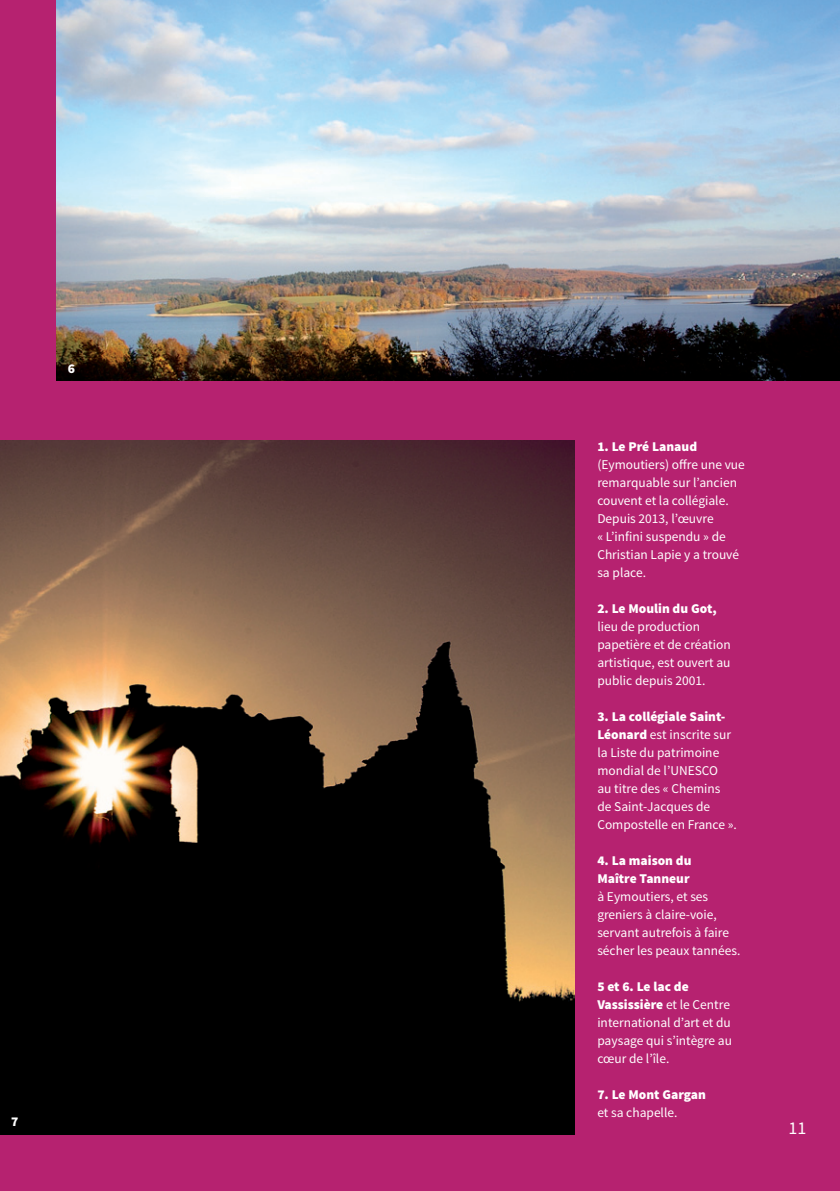
<style>
.page{position:relative;width:840px;height:1191px;background:#fff}
.page>*{position:absolute;margin:0;border:0;box-sizing:border-box;transform-origin:0 0}
.t1{font:18px "Source Sans Pro";color:#fff}
.t2{font:13.4px/18px "Source Sans Pro";color:#fff}
.t3{font:900 13.4px/18px "Source Sans Pro";color:#fff}
.s1{font-weight:900}
</style>
<div class="page">
<div style="left:0;top:0;width:839px;height:1191px;background:#b62270"></div>
<img style="left:0;top:441px;width:574px;height:693px">
<img style="left:57px;top:0;width:782px;height:381px">
<p class="t3" style="left:68px;top:360px;width:9px">6</p>
<p class="t3" style="left:11px;top:1113px;width:9px">7</p>
<p class="t3" style="left:597px;top:438px;width:101px">1. Le Pré Lanaud</p>
<p class="t2" style="left:597px;top:456px;width:149px">(Eymoutiers) offre une vue remarquable sur l’ancien couvent et la collégiale.<br>Depuis 2013, l’œuvre<br>« L’infini suspendu » de<br>Christian Lapie y a trouvé sa place.</p>
<p class="t3" style="left:597px;top:600px;width:121px">2. Le Moulin du Got,</p>
<p class="t2" style="left:597px;top:618px;width:135px">lieu de production papetière et de création artistique, est ouvert au public depuis 2001.</p>
<p class="t2" style="left:597px;top:707px;width:141px"><span class="s1">3. La collégiale Saint-<br>Léonard</span> est inscrite sur la Liste du patrimoine mondial de l’UNESCO<br>au titre des « Chemins de Saint-Jacques de<br>Compostelle en France ».</p>
<p class="t3" style="left:597px;top:852px;width:95px">4. La maison du<br>Maître Tanneur</p>
<p class="t2" style="left:597px;top:887px;width:144px">à Eymoutiers, et ses greniers à claire-voie, servant autrefois à faire sécher les peaux tannées.</p>
<p class="t2" style="left:597px;top:977px;width:136px"><span class="s1">5 et 6. Le lac de<br>Vassissière</span> et le Centre international d’art et du paysage qui s’intègre au cœur de l’île.</p>
<p class="t3" style="left:597px;top:1086px;width:110px">7. Le Mont Gargan</p>
<p class="t2" style="left:597px;top:1103px;width:82px">et sa chapelle.</p>
<h1 class="t1" style="left:778px;top:1116px;width:38px">1111</h1>
</div>
